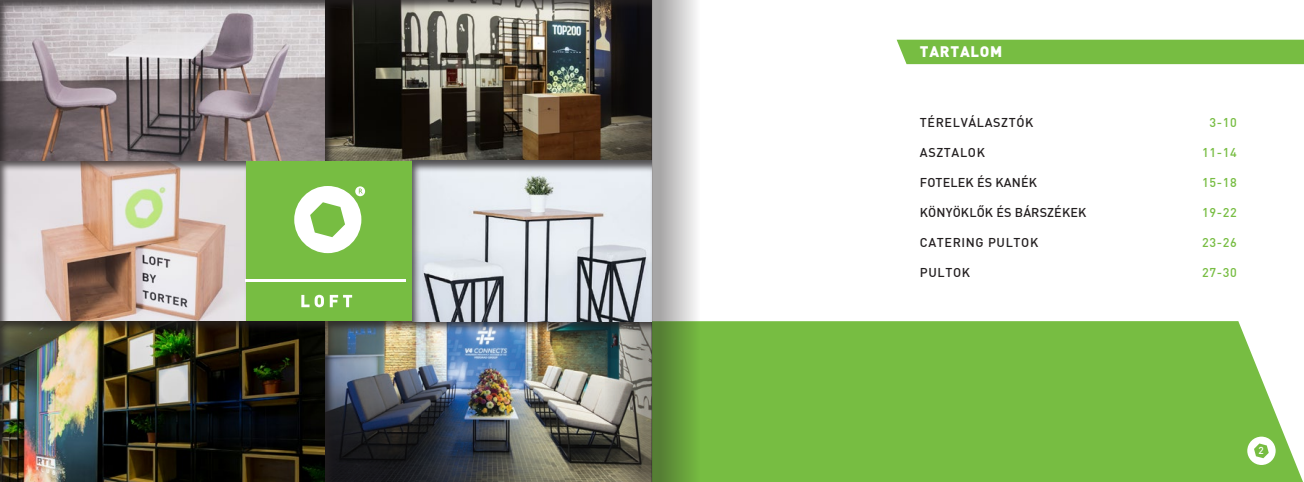
<style>
.page{position:relative;width:1304px;height:482px;background:#fff}
.page>*{position:absolute;margin:0;border:0;box-sizing:border-box;transform-origin:0 0}
.t1{font:15px "Din M Black";letter-spacing:.05em;color:#fff}
.t2{font:500 12.6px "DIN";letter-spacing:.05em;color:#231f20}
.t3{font:12.6px "Din M Medium";letter-spacing:.01em;color:#231f20}
.t4{font:500 12.6px "DIN";letter-spacing:.05em;color:#77bd42}
.t5{font:500 10px "DIN";color:#fff}
</style>
<div class="page">
<div style="left:727px;top:321px;width:576px;height:161px;background:#77bd42"></div>
<div style="left:240px;top:157px;width:172px;height:170px;background:#77bd42"></div>
<div style="left:0;top:159px;width:247px;height:162px;background:#231f20;opacity:.75"></div>
<div style="left:0;top:0;width:328px;height:161px;background:#231f20;opacity:.75"></div>
<div style="left:0;top:320px;width:328px;height:162px;background:#231f20;opacity:.75"></div>
<div style="left:326px;top:320px;width:328px;height:162px;background:#231f20;opacity:.75"></div>
<div style="left:326px;top:0;width:328px;height:161px;background:#231f20;opacity:.75"></div>
<hr style="left:246px;top:279px;width:160px;height:2px;background:#fff">
<svg style="left:301px;top:295px;width:23px;height:12px"></svg>
<svg style="left:330px;top:295px;width:22px;height:12px"></svg>
<div style="left:897px;top:40px;width:407px;height:24px;background:#77bd42"></div>
<svg style="left:355px;top:186px;width:10px;height:10px"></svg>
<div style="left:294px;top:186px;width:67px;height:67px;background:#fff;border-radius:50%"></div>
<svg style="left:310px;top:202px;width:35px;height:35px"></svg>
<svg style="left:652px;top:0;width:75px;height:482px"></svg>
<img style="left:577px;top:0;width:74px;height:482px">
<hr style="left:651px;top:0;width:1px;height:482px;background:#231f20">
<svg style="left:1247px;top:437px;width:29px;height:28px"></svg>
<div style="left:412px;top:159px;width:242px;height:162px;background:#231f20;opacity:.75"></div>
<p class="t1" style="left:920px;top:42px;width:84px">TARTALOM</p>
<p class="t2" style="left:920px;top:114px;width:115px">TÉRELVÁLASZTÓK</p>
<p class="t4" style="left:1210px;top:114px;width:29px">3-10</p>
<p class="t2" style="left:920px;top:144px;width:67px">ASZTALOK</p>
<p class="t4" style="left:1202px;top:144px;width:36px">11-14</p>
<p class="t3" style="left:920px;top:174px;width:119px">FOTELEK ÉS KANÉK</p>
<p class="t4" style="left:1202px;top:174px;width:36px">15-18</p>
<p class="t3" style="left:920px;top:204px;width:168px">KÖNYÖKLŐK ÉS BÁRSZÉKEK</p>
<p class="t4" style="left:1202px;top:204px;width:36px">19-22</p>
<p class="t2" style="left:920px;top:234px;width:120px">CATERING PULTOK</p>
<p class="t4" style="left:1202px;top:234px;width:36px">23-26</p>
<p class="t2" style="left:920px;top:264px;width:52px">PULTOK</p>
<p class="t4" style="left:1202px;top:264px;width:36px">27-30</p>
<p class="t5" style="left:1258px;top:444px;width:7px">2</p>
</div>
